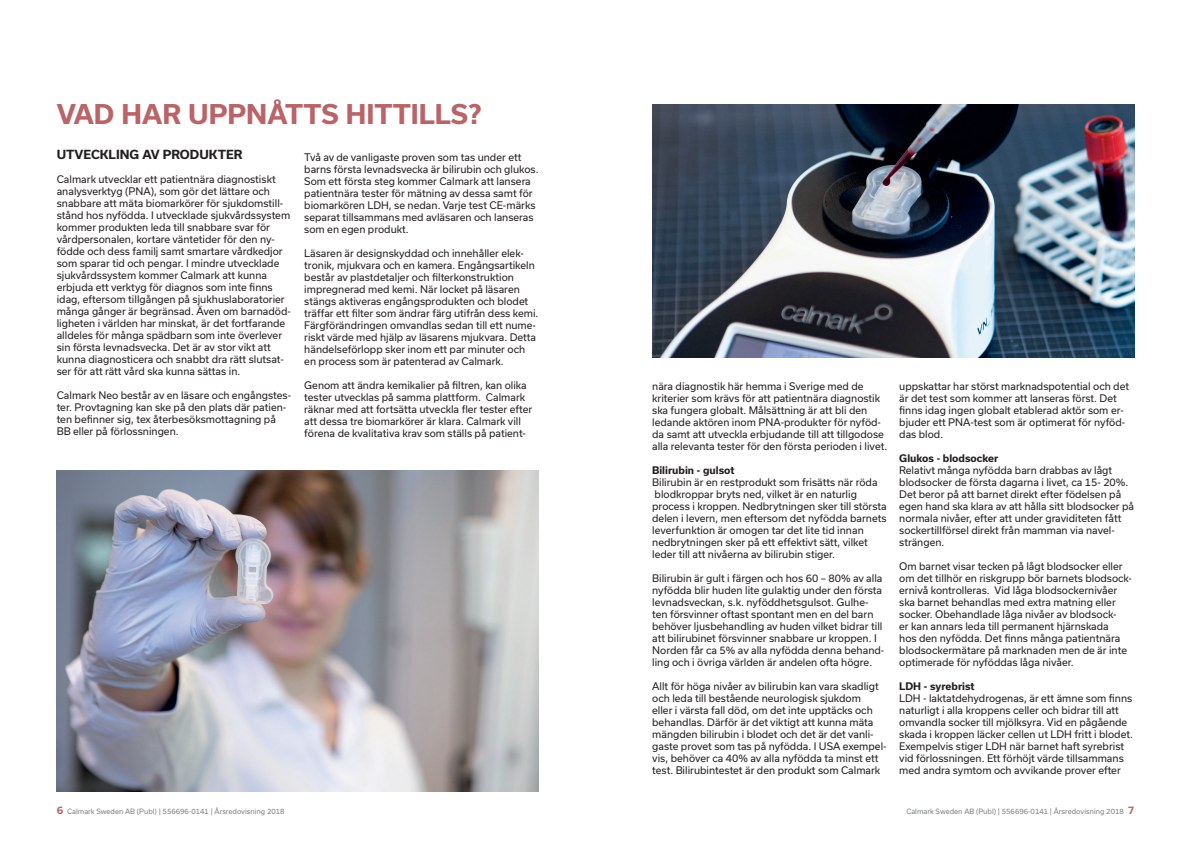
<style>
.page{position:relative;width:1191px;height:842px;background:#fff}
.page>*{position:absolute;margin:0;border:0;box-sizing:border-box;transform-origin:0 0}
.t1{font:700 26px "Usual";color:#ba6467}
.t2{font:700 12px "Usual";color:#231f20}
.t3{font:10px/12px "Usual";color:#231f20}
.t4{font:700 10px "Usual";color:#231f20}
.t5{font:7px "Usual";color:#808285}
.s1{font-weight:700;font-size:10px;color:#ba6467}
</style>
<div class="page">
<img style="left:57px;top:470px;width:482px;height:322px">
<img style="left:652px;top:105px;width:482px;height:252px">
<p class="t1" style="left:57px;top:100px;width:426px">VAD HAR UPPNÅTTS HITTILLS?</p>
<p class="t2" style="left:57px;top:148px;width:187px">UTVECKLING AV PRODUKTER</p>
<p class="t3" style="left:57px;top:173px;width:236px">Calmark utvecklar ett patientnära diagnostiskt analysverktyg (PNA), som gör det lättare och snabbare att mäta biomarkörer för sjukdomstill&shy;stånd hos nyfödda. I utvecklade sjukvårdssystem kommer produkten leda till snabbare svar för vårdpersonalen, kortare väntetider för den ny&shy;födde och dess familj samt smartare vårdkedjor som sparar tid och pengar. I mindre utvecklade sjukvårdssystem kommer Calmark att kunna erbjuda ett verktyg för diagnos som inte finns idag, eftersom tillgången på sjukhuslaboratorier många gånger är begränsad. Även om barnadöd&shy;ligheten i världen har minskat, är det fortfarande alldeles för många spädbarn som inte överlever sin första levnadsvecka. Det är av stor vikt att kunna diagnosticera och snabbt dra rätt slutsat&shy;ser för att rätt vård ska kunna sättas in.</p>
<p class="t3" style="left:57px;top:389px;width:236px">Calmark Neo består av en läsare och engångstes&shy;ter. Provtagning kan ske på den plats där patien&shy;ten befinner sig, tex återbesöksmottagning på BB eller på förlossningen.</p>
<p class="t3" style="left:304px;top:152px;width:236px">Två av de vanligaste proven som tas under ett barns första levnadsvecka är bilirubin och glukos.<br>Som ett första steg kommer Calmark att lansera patientnära tester för mätning av dessa samt för biomarkören LDH, se nedan. Varje test CE-märks separat tillsammans med avläsaren och lanseras som en egen produkt.</p>
<p class="t3" style="left:304px;top:248px;width:236px">Läsaren är designskyddad och innehåller elek&shy;tronik, mjukvara och en kamera. Engångsartikeln består av plastdetaljer och filterkonstruktion impregnerad med kemi. När locket på läsaren stängs aktiveras engångsprodukten och blodet träffar ett filter som ändrar färg utifrån dess kemi.<br>Färgförändringen omvandlas sedan till ett nume&shy;riskt värde med hjälp av läsarens mjukvara. Detta händelseförlopp sker inom ett par minuter och en process som är patenterad av Calmark.</p>
<p class="t3" style="left:304px;top:380px;width:229px">Genom att ändra kemikalier på filtren, kan olika tester utvecklas på samma plattform. Calmark räknar med att fortsätta utveckla fler tester efter att dessa tre biomarkörer är klara. Calmark vill förena de kvalitativa krav som ställs på patient-</p>
<p class="t3" style="left:652px;top:380px;width:236px">nära diagnostik här hemma i Sverige med de kriterier som krävs för att patientnära diagnostik ska fungera globalt. Målsättning är att bli den ledande aktören inom PNA-produkter för nyföd&shy;da samt att utveckla erbjudande till att tillgodose alla relevanta tester för den första perioden i livet.</p>
<p class="t4" style="left:652px;top:464px;width:84px">Bilirubin - gulsot</p>
<p class="t3" style="left:652px;top:476px;width:236px">Bilirubin är en restprodukt som frisätts när röda blodkroppar bryts ned, vilket är en naturlig process i kroppen. Nedbrytningen sker till största delen i levern, men eftersom det nyfödda barnets leverfunktion är omogen tar det lite tid innan nedbrytningen sker på ett effektivt sätt, vilket leder till att nivåerna av bilirubin stiger.</p>
<p class="t3" style="left:652px;top:572px;width:234px">Bilirubin är gult i färgen och hos 60 – 80% av alla nyfödda blir huden lite gulaktig under den första levnadsveckan, s.k. nyföddhetsgulsot. Gulhe&shy;ten försvinner oftast spontant men en del barn behöver ljusbehandling av huden vilket bidrar till att bilirubinet försvinner snabbare ur kroppen. I Norden får ca 5% av alla nyfödda denna behand&shy;ling och i övriga världen är andelen ofta högre.</p>
<p class="t3" style="left:652px;top:680px;width:236px">Allt för höga nivåer av bilirubin kan vara skadligt och leda till bestående neurologisk sjukdom<br>eller i värsta fall död, om det inte upptäcks och behandlas. Därför är det viktigt att kunna mäta mängden bilirubin i blodet och det är det vanli&shy;gaste provet som tas på nyfödda. I USA exempel&shy;vis, behöver ca 40% av alla nyfödda ta minst ett test. Bilirubintestet är den produkt som Calmark</p>
<p class="t3" style="left:899px;top:380px;width:231px">uppskattar har störst marknadspotential och det är det test som kommer att lanseras först. Det finns idag ingen globalt etablerad aktör som er&shy;bjuder ett PNA-test som är optimerat för nyföd&shy;das blod.</p>
<p class="t4" style="left:899px;top:452px;width:101px">Glukos - blodsocker</p>
<p class="t3" style="left:899px;top:464px;width:236px">Relativt många nyfödda barn drabbas av lågt blodsocker de första dagarna i livet, ca 15- 20%.<br>Det beror på att barnet direkt efter födelsen på egen hand ska klara av att hålla sitt blodsocker på normala nivåer, efter att under graviditeten fått sockertillförsel direkt från mamman via navel&shy;strängen.</p>
<p class="t3" style="left:899px;top:560px;width:234px">Om barnet visar tecken på lågt blodsocker eller om det tillhör en riskgrupp bör barnets blodsock&shy;ernivå kontrolleras. Vid låga blodsockernivåer ska barnet behandlas med extra matning eller socker. Obehandlade låga nivåer av blodsock-<br>er kan annars leda till permanent hjärnskada<br>hos den nyfödda. Det finns många patientnära blodsockermätare på marknaden men de är inte optimerade för nyföddas låga nivåer.</p>
<p class="t4" style="left:899px;top:680px;width:77px">LDH - syrebrist</p>
<p class="t3" style="left:899px;top:692px;width:235px">LDH - laktatdehydrogenas, är ett ämne som finns naturligt i alla kroppens celler och bidrar till att omvandla socker till mjölksyra. Vid en pågående skada i kroppen läcker cellen ut LDH fritt i blodet.<br>Exempelvis stiger LDH när barnet haft syrebrist vid förlossningen. Ett förhöjt värde tillsammans med andra symtom och avvikande prover efter</p>
<p class="t5" style="left:57px;top:807px;width:229px"><span class="s1">6</span> Calmark Sweden AB (Publ) | 556696-0141 | Årsredovisning 2018</p>
<p class="t5" style="left:906px;top:807px;width:229px">Calmark Sweden AB (Publ) | 556696-0141 | Årsredovisning 2018 <span class="s1">7</span></p>
</div>
